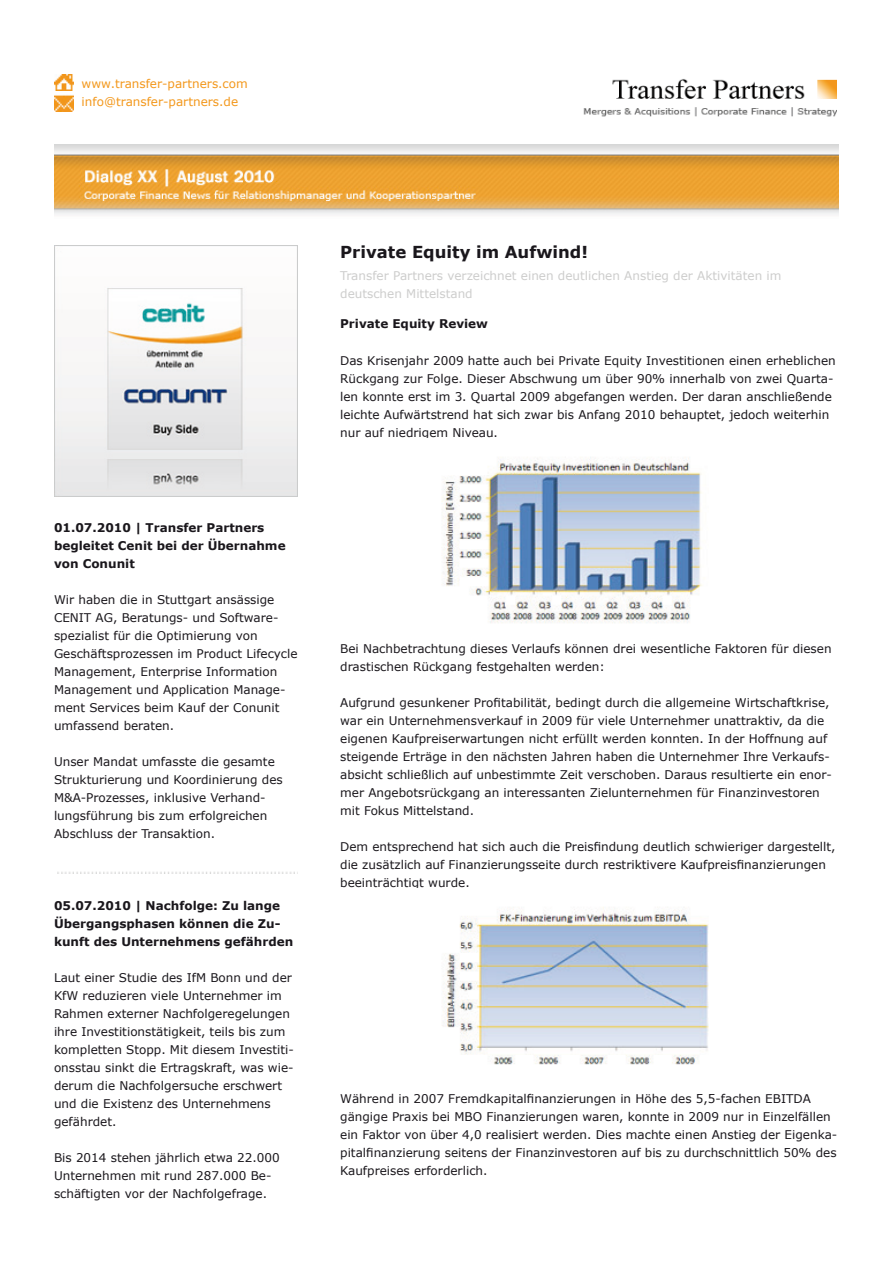
<style>
.page{position:relative;width:893px;height:1263px;background:#fff}
.page>*{position:absolute;margin:0;border:0;box-sizing:border-box;transform-origin:0 0}
.t1{font:700 16.5px "Verdana";color:#1a171c}
.t2{font:12px/18px "Verdana";color:#1a171c}
.t3{font:700 12px/18px "Verdana";color:#1a171c}
.t4{font:12px/18px "Verdana";color:#cdcdcc}
.t5{font:12px/18px "Verdana";color:#f3981c}
</style>
<div class="page">
<img style="left:54px;top:74px;width:20px;height:17px">
<img style="left:54px;top:95px;width:20px;height:16px">
<img style="left:54px;top:245px;width:244px;height:251px">
<img style="left:57px;top:871px;width:241px;height:3px">
<img style="left:441px;top:457px;width:261px;height:166px">
<img style="left:442px;top:907px;width:267px;height:158px">
<img style="left:54px;top:145px;width:785px;height:69px">
<img style="left:583px;top:79px;width:254px;height:38px">
<p class="t5" style="left:82px;top:75px;width:168px">www.transfer-partners.com info@transfer-partners.de</p>
<p class="t3" style="left:54px;top:519px;width:233px">01.07.2010 | Transfer Partners begleitet Cenit bei der Übernahme von Conunit</p>
<p class="t2" style="left:54px;top:591px;width:245px">Wir haben die in Stuttgart ansässige CENIT AG, Beratungs- und Software&shy;spezialist für die Optimierung von Geschäftsprozessen im Product Lifecycle Management, Enterprise Information Management und Application Manage&shy;ment Services beim Kauf der Conunit umfassend beraten.</p>
<p class="t2" style="left:54px;top:753px;width:230px">Unser Mandat umfasste die gesamte Strukturierung und Koordinierung des M&amp;A-Prozesses, inklusive Verhand&shy;lungsführung bis zum erfolgreichen Abschluss der Transaktion.</p>
<p class="t3" style="left:54px;top:897px;width:241px">05.07.2010 | Nachfolge: Zu lange<br>Übergangsphasen können die Zu&shy;kunft des Unternehmens gefährden</p>
<p class="t2" style="left:54px;top:969px;width:241px">Laut einer Studie des IfM Bonn und der KfW reduzieren viele Unternehmer im Rahmen externer Nachfolgeregelungen ihre Investitionstätigkeit, teils bis zum kompletten Stopp. Mit diesem Investiti&shy;onsstau sinkt die Ertragskraft, was wie&shy;derum die Nachfolgersuche erschwert und die Existenz des Unternehmens gefährdet.</p>
<p class="t2" style="left:54px;top:1149px;width:227px">Bis 2014 stehen jährlich etwa 22.000<br>Unternehmen mit rund 287.000 Be&shy;schäftigten vor der Nachfolgefrage.</p>
<h1 class="t1" style="left:340px;top:241px;width:249px">Private Equity im Aufwind!</h1>
<p class="t4" style="left:340px;top:267px;width:443px">Transfer Partners verzeichnet einen deutlichen Anstieg der Aktivitäten im deutschen Mittelstand</p>
<p class="t3" style="left:340px;top:315px;width:149px">Private Equity Review</p>
<p class="t2" style="left:340px;top:351px;width:497px">Das Krisenjahr 2009 hatte auch bei Private Equity Investitionen einen erheblichen Rückgang zur Folge. Dieser Abschwung um über 90% innerhalb von zwei Quarta&shy;len konnte erst im 3. Quartal 2009 abgefangen werden. Der daran anschließende leichte Aufwärtstrend hat sich zwar bis Anfang 2010 behauptet, jedoch weiterhin nur auf niedrigem Niveau.</p>
<p class="t2" style="left:340px;top:639px;width:493px">Bei Nachbetrachtung dieses Verlaufs können drei wesentliche Faktoren für diesen drastischen Rückgang festgehalten werden:</p>
<p class="t2" style="left:340px;top:693px;width:493px">Aufgrund gesunkener Profitabilität, bedingt durch die allgemeine Wirtschaftkrise, war ein Unternehmensverkauf in 2009 für viele Unternehmer unattraktiv, da die eigenen Kaufpreiserwartungen nicht erfüllt werden konnten. In der Hoffnung auf steigende Erträge in den nächsten Jahren haben die Unternehmer Ihre Verkaufs&shy;absicht schließlich auf unbestimmte Zeit verschoben. Daraus resultierte ein enor&shy;mer Angebotsrückgang an interessanten Zielunternehmen für Finanzinvestoren mit Fokus Mittelstand.</p>
<p class="t2" style="left:340px;top:837px;width:497px">Dem entsprechend hat sich auch die Preisfindung deutlich schwieriger dargestellt, die zusätzlich auf Finanzierungsseite durch restriktivere Kaufpreisfinanzierungen beeinträchtigt wurde.</p>
<p class="t2" style="left:340px;top:1089px;width:499px">Während in 2007 Fremdkapitalfinanzierungen in Höhe des 5,5-fachen EBITDA gängige Praxis bei MBO Finanzierungen waren, konnte in 2009 nur in Einzelfällen ein Faktor von über 4,0 realisiert werden. Dies machte einen Anstieg der Eigenka&shy;pitalfinanzierung seitens der Finanzinvestoren auf bis zu durchschnittlich 50% des Kaufpreises erforderlich.</p>
</div>
